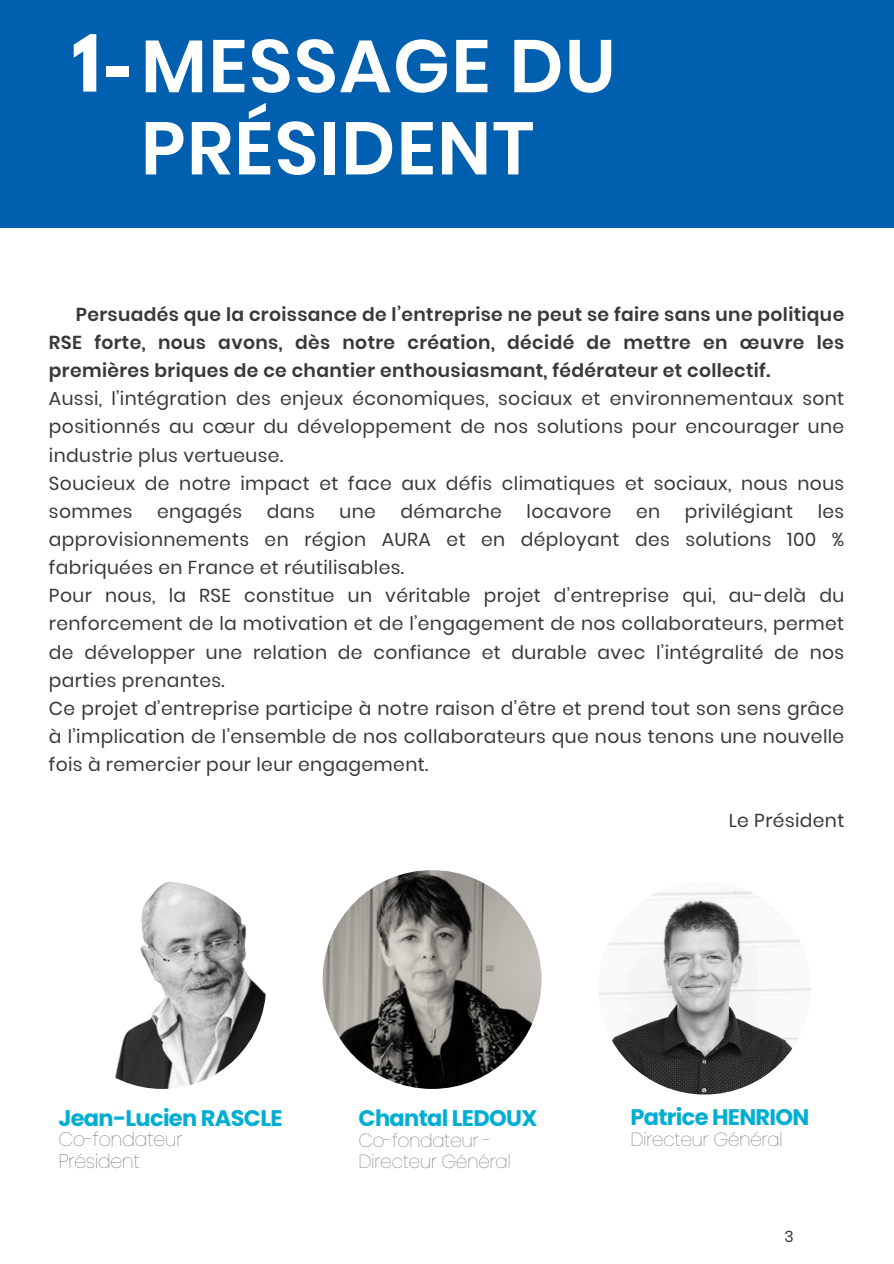
<style>
.page{position:relative;width:894px;height:1264px;background:#fff}
.page>*{position:absolute;margin:0;border:0;box-sizing:border-box;transform-origin:0 0}
.t1{font:600 74.1px/82.2px "Poppins";letter-spacing:.02em;color:#fff;text-align:center}
.t2{font:700 22.5px "Poppins";letter-spacing:-.03em;color:#00aed2}
.t3{font:100 19.5px/21.3px "Poppins";letter-spacing:-.03em;color:#545454}
.t4{font:100 18.9px "Poppins";letter-spacing:-.03em;color:#545454}
.t5{font:18.75px/28.2px "Poppins";letter-spacing:.02em;color:#383838;text-align:justify}
.t6{font:600 18.75px/28.2px "Poppins";letter-spacing:.02em;color:#383838;text-align:justify}
.t7{font:15.75px "Poppins";color:#383838}
.s1{font-family:"League Spartan";font-weight:700;font-size:69.6px}
</style>
<div class="page">
<div style="left:0;top:0;width:893px;height:228px;background:#0060af"></div>
<img style="left:597px;top:881px;width:214px;height:213px;border-radius:50%">
<img style="left:322px;top:870px;width:219px;height:218px;border-radius:50%">
<img style="left:58px;top:881px;width:208px;height:207px;border-radius:50%">
<p class="t1" style="left:72px;top:25px;width:545px"><span class="s1">1-</span>MESSAGE DU<br>PRÉSIDENT</p>
<h1 class="t6" style="left:49px;top:300px;width:796px;text-indent:27px">Persuadés que la croissance de l’entreprise ne peut se faire sans une politique RSE forte, nous avons, dès notre création, décidé de mettre en œuvre les premières briques de ce chantier enthousiasmant, fédérateur et collectif.</h1>
<h1 class="t5" style="left:49px;top:384px;width:796px">Aussi, l’intégration des enjeux économiques, sociaux et environnementaux sont positionnés au cœur du développement de nos solutions pour encourager une industrie plus vertueuse.</h1>
<p class="t5" style="left:49px;top:469px;width:796px">Soucieux de notre impact et face aux défis climatiques et sociaux, nous nous sommes</p>
<p class="t5" style="left:157px;top:497px;width:87px">engagés</p>
<p class="t5" style="left:267px;top:497px;width:50px">dans</p>
<p class="t5" style="left:339px;top:497px;width:38px">une</p>
<p class="t5" style="left:400px;top:497px;width:103px">démarche</p>
<p class="t5" style="left:526px;top:497px;width:86px">locavore</p>
<p class="t5" style="left:636px;top:497px;width:26px">en</p>
<p class="t5" style="left:684px;top:497px;width:110px">privilégiant</p>
<p class="t5" style="left:49px;top:497px;width:796px;text-indent:768px">les approvisionnements en région AURA et en déployant des solutions 100 % fabriquées en France et réutilisables.</p>
<p class="t5" style="left:49px;top:581px;width:796px">Pour nous, la RSE constitue un véritable projet d’entreprise qui, au-delà du renforcement de la motivation et de l’engagement de nos collaborateurs, permet de développer une relation de confiance et durable avec l’intégralité de nos parties prenantes.</p>
<p class="t5" style="left:49px;top:694px;width:796px">Ce projet d’entreprise participe à notre raison d’être et prend tout son sens grâce à l’implication de l’ensemble de nos collaborateurs que nous tenons une nouvelle fois à remercier pour leur engagement.</p>
<p class="t5" style="left:728px;top:806px;width:117px">Le Président</p>
<p class="t2" style="left:58px;top:1102px;width:225px">Jean-Lucien RASCLE</p>
<p class="t3" style="left:58px;top:1128px;width:126px">Co-fondateur<br>Président</p>
<p class="t2" style="left:358px;top:1102px;width:180px">Chantal LEDOUX</p>
<p class="t4" style="left:358px;top:1127px;width:134px">Co-fondateur -</p>
<h2 class="t4" style="left:358px;top:1147px;width:154px">Directeur Général</h2>
<p class="t2" style="left:630px;top:1101px;width:180px">Patrice HENRION</p>
<p class="t4" style="left:630px;top:1126px;width:154px">Directeur Général</p>
<p class="t7" style="left:784px;top:1225px;width:11px">3</p>
</div>
